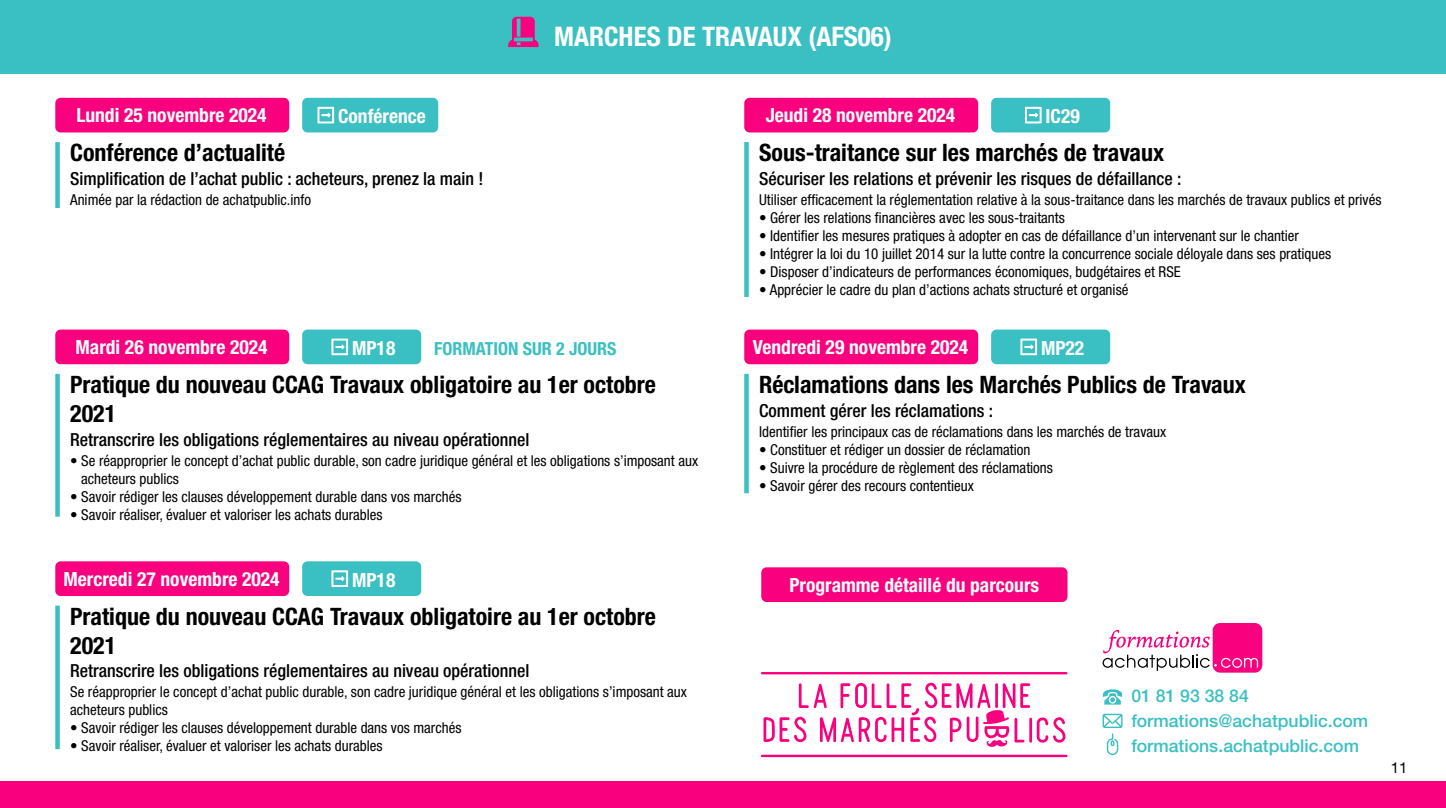
<style>
.page{position:relative;width:1446px;height:808px;background:#fff}
.page>*{position:absolute;margin:0;border:0;box-sizing:border-box;transform-origin:0 0}
.t1{font:700 condensed 27px "Helvetica Neue LT Std";color:#fff}
.t2{font:700 condensed 24px/28.8px "Helvetica Neue LT Std";color:#000}
.t3{font:700 condensed 19.5px "Helvetica Neue LT Std";color:#fff}
.t4{font:500 condensed 18px "Helvetica Neue LT Std";color:#000}
.t5{font:700 condensed 18px "Helvetica Neue LT Std";color:#3ac0c2}
.t6{font:500 17.55px/24.9px "Helvetica Neue LT Std";color:#3ac0c2}
.t7{font:condensed 15px/18px "Helvetica Neue LT Std";color:#000}
.t8{font:15px "Helvetica Neue LT Std";color:#000}
</style>
<div class="page">
<div style="left:0;top:781px;width:1446px;height:27px;background:#f8007e"></div>
<hr style="left:761px;top:755px;width:306px;height:2px;background:#f8007e">
<hr style="left:761px;top:672px;width:306px;height:2px;background:#f8007e">
<svg style="left:763px;top:683px;width:302px;height:64px"></svg>
<svg style="left:1103px;top:689px;width:19px;height:16px"></svg>
<svg style="left:1102px;top:714px;width:20px;height:41px"></svg>
<div style="left:1212px;top:623px;width:50px;height:50px;background:#f8007e;border-radius:7px"></div>
<svg style="left:1102px;top:630px;width:156px;height:41px"></svg>
<div style="left:0;top:0;width:1446px;height:73px;background:#3ac0c2"></div>
<svg style="left:508px;top:17px;width:30px;height:30px"></svg>
<div style="left:55px;top:98px;width:234px;height:34px;background:#f8007e;border-radius:5px"></div>
<div style="left:302px;top:98px;width:136px;height:34px;background:#3ac0c2;border-radius:5px"></div>
<svg style="left:317px;top:107px;width:17px;height:17px"></svg>
<div style="left:55px;top:142px;width:5px;height:66px;background:#3ac0c2"></div>
<div style="left:55px;top:330px;width:234px;height:34px;background:#f8007e;border-radius:5px"></div>
<div style="left:302px;top:330px;width:119px;height:34px;background:#3ac0c2;border-radius:5px"></div>
<svg style="left:331px;top:338px;width:17px;height:17px"></svg>
<div style="left:55px;top:374px;width:5px;height:143px;background:#3ac0c2"></div>
<div style="left:55px;top:561px;width:234px;height:35px;background:#f8007e;border-radius:5px"></div>
<div style="left:302px;top:561px;width:119px;height:35px;background:#3ac0c2;border-radius:5px"></div>
<svg style="left:331px;top:570px;width:17px;height:17px"></svg>
<div style="left:55px;top:606px;width:5px;height:143px;background:#3ac0c2"></div>
<div style="left:744px;top:98px;width:234px;height:34px;background:#f8007e;border-radius:5px"></div>
<div style="left:991px;top:98px;width:119px;height:34px;background:#3ac0c2;border-radius:5px"></div>
<svg style="left:1025px;top:107px;width:17px;height:17px"></svg>
<div style="left:744px;top:142px;width:5px;height:155px;background:#3ac0c2"></div>
<div style="left:744px;top:330px;width:234px;height:34px;background:#f8007e;border-radius:5px"></div>
<div style="left:991px;top:330px;width:119px;height:34px;background:#3ac0c2;border-radius:5px"></div>
<svg style="left:1020px;top:338px;width:17px;height:17px"></svg>
<div style="left:744px;top:374px;width:5px;height:119px;background:#3ac0c2"></div>
<div style="left:761px;top:567px;width:306px;height:35px;background:#f8007e;border-radius:5px"></div>
<h1 class="t1" style="left:554px;top:20px;width:339px">MARCHES DE TRAVAUX (AFS06)</h1>
<h3 class="t3" style="left:76px;top:103px;width:192px">Lundi 25 novembre 2024</h3>
<h3 class="t3" style="left:338px;top:105px;width:89px">Conférence</h3>
<h2 class="t2" style="left:70px;top:138px;width:216px">Conférence d’actualité</h2>
<p class="t4" style="left:70px;top:168px;width:415px">Simplification de l’achat public : acheteurs, prenez la main !</p>
<p class="t7" style="left:70px;top:191px;width:242px">Animée par la rédaction de achatpublic.info</p>
<h3 class="t3" style="left:76px;top:335px;width:193px">Mardi 26 novembre 2024</h3>
<h3 class="t3" style="left:352px;top:336px;width:45px">MP18</h3>
<p class="t5" style="left:434px;top:338px;width:184px">FORMATION SUR 2 JOURS</p>
<h2 class="t2" style="left:70px;top:370px;width:587px">Pratique du nouveau CCAG Travaux obligatoire au 1er octobre<br>2021</h2>
<p class="t4" style="left:70px;top:428px;width:461px">Retranscrire les obligations réglementaires au niveau opérationnel</p>
<p class="t7" style="left:81px;top:451px;width:618px;text-indent:-11px">• Se réapproprier le concept d’achat public durable, son cadre juridique général et les obligations s’imposant aux acheteurs publics</p>
<p class="t7" style="left:70px;top:487px;width:393px">• Savoir rédiger les clauses développement durable dans vos marchés</p>
<p class="t7" style="left:70px;top:505px;width:314px">• Savoir réaliser, évaluer et valoriser les achats durables</p>
<h3 class="t3" style="left:63px;top:567px;width:218px">Mercredi 27 novembre 2024</h3>
<h3 class="t3" style="left:352px;top:568px;width:45px">MP18</h3>
<h2 class="t2" style="left:70px;top:601px;width:587px">Pratique du nouveau CCAG Travaux obligatoire au 1er octobre<br>2021</h2>
<p class="t4" style="left:70px;top:660px;width:461px">Retranscrire les obligations réglementaires au niveau opérationnel</p>
<p class="t7" style="left:70px;top:683px;width:618px">Se réapproprier le concept d’achat public durable, son cadre juridique général et les obligations s’imposant aux acheteurs publics</p>
<p class="t7" style="left:70px;top:719px;width:393px">• Savoir rédiger les clauses développement durable dans vos marchés</p>
<p class="t7" style="left:70px;top:737px;width:314px">• Savoir réaliser, évaluer et valoriser les achats durables</p>
<h3 class="t3" style="left:766px;top:103px;width:191px">Jeudi 28 novembre 2024</h3>
<h3 class="t3" style="left:1045px;top:105px;width:36px">IC29</h3>
<h2 class="t2" style="left:759px;top:138px;width:407px">Sous-traitance sur les marchés de travaux</h2>
<p class="t4" style="left:759px;top:168px;width:424px">Sécuriser les relations et prévenir les risques de défaillance :</p>
<p class="t7" style="left:759px;top:191px;width:624px">Utiliser efficacement la réglementation relative à la sous-traitance dans les marchés de travaux publics et privés</p>
<p class="t7" style="left:759px;top:209px;width:307px">• Gérer les relations financières avec les sous-traitants</p>
<p class="t7" style="left:759px;top:227px;width:541px">• Identifier les mesures pratiques à adopter en cas de défaillance d’un intervenant sur le chantier</p>
<p class="t7" style="left:759px;top:245px;width:573px">• Intégrer la loi du 10 juillet 2014 sur la lutte contre la concurrence sociale déloyale dans ses pratiques</p>
<p class="t7" style="left:759px;top:263px;width:423px">• Disposer d’indicateurs de performances économiques, budgétaires et RSE</p>
<p class="t7" style="left:759px;top:281px;width:371px">• Apprécier le cadre du plan d’actions achats structuré et organisé</p>
<h3 class="t3" style="left:753px;top:335px;width:217px">Vendredi 29 novembre 2024</h3>
<h3 class="t3" style="left:1041px;top:336px;width:45px">MP22</h3>
<h2 class="t2" style="left:759px;top:370px;width:488px">Réclamations dans les Marchés Publics de Travaux</h2>
<p class="t4" style="left:759px;top:400px;width:235px">Comment gérer les réclamations :</p>
<p class="t7" style="left:759px;top:422px;width:408px">Identifier les principaux cas de réclamations dans les marchés de travaux</p>
<p class="t7" style="left:759px;top:440px;width:273px">• Constituer et rédiger un dossier de réclamation</p>
<p class="t7" style="left:759px;top:458px;width:295px">• Suivre la procédure de règlement des réclamations</p>
<p class="t7" style="left:759px;top:476px;width:216px">• Savoir gérer des recours contentieux</p>
<h3 class="t3" style="left:789px;top:573px;width:251px">Programme détaillé du parcours</h3>
<p class="t6" style="left:1131px;top:683px;width:238px">01 81 93 38 84 formations@achatpublic.com formations.achatpublic.com</p>
<p class="t8" style="left:1391px;top:759px;width:18px">11</p>
</div>
